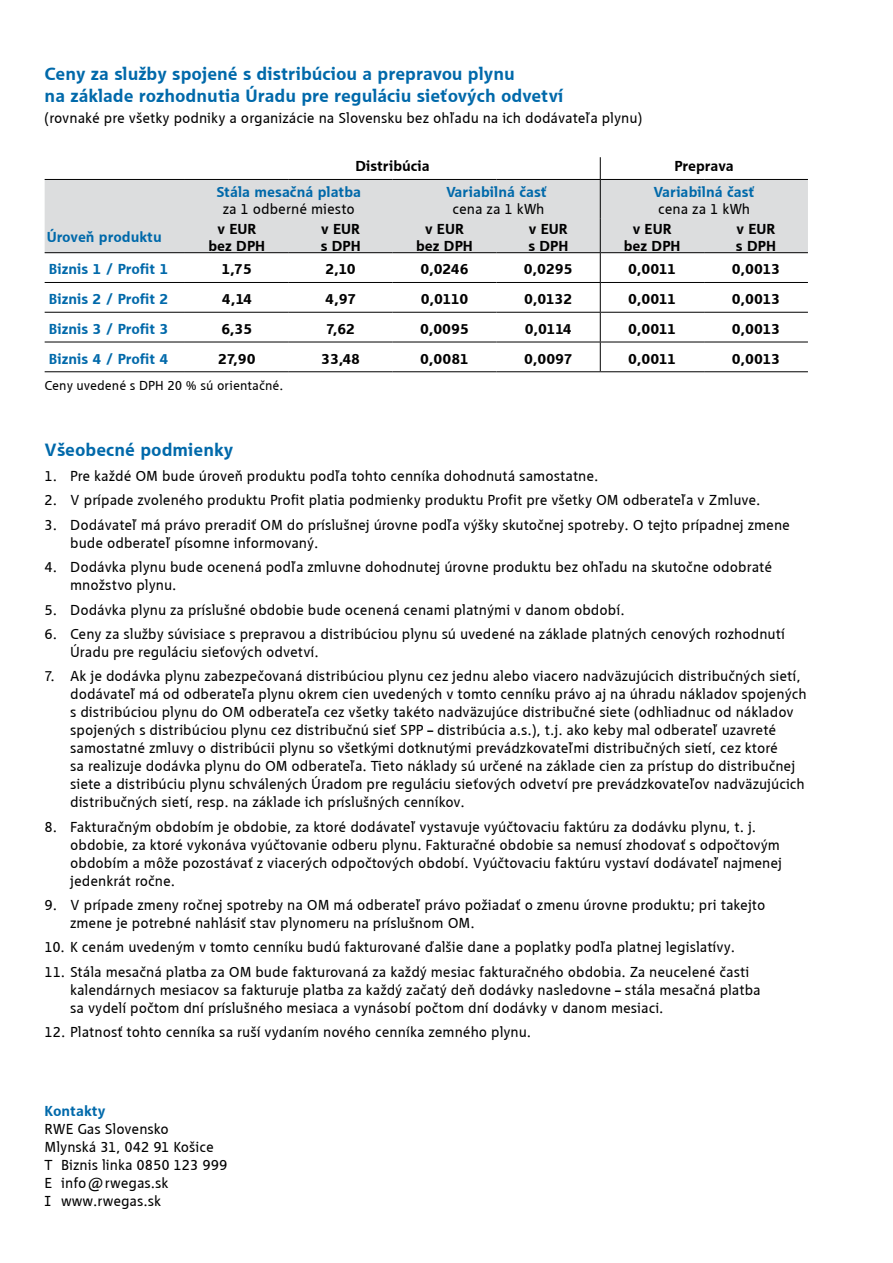
<style>
.page{position:relative;width:893px;height:1263px;background:#fff}
.page>*{position:absolute;margin:0;border:0;box-sizing:border-box;transform-origin:0 0}
.t1{font:700 18.45px/22.2px "RWE Corporate CE";color:#0069aa}
.t2{font:15px/18px "RWE Corporate CE";color:#000}
.t3{font:700 15px/16.5px "RWE Corporate CE";color:#000;text-align:center}
.t4{font:700 15px "RWE Corporate CE";color:#0069aa}
.t5{font:13.5px "RWE Corporate CE";color:#000}
</style>
<div class="page">
<div style="left:45px;top:180px;width:763px;height:72px;background:#dcddde"></div>
<hr style="left:45px;top:179px;width:140px;height:1px;background:#000">
<hr style="left:185px;top:179px;width:104px;height:1px;background:#000">
<hr style="left:289px;top:179px;width:104px;height:1px;background:#000">
<hr style="left:393px;top:179px;width:103px;height:1px;background:#000">
<hr style="left:496px;top:179px;width:104px;height:1px;background:#000">
<svg style="left:600px;top:157px;width:1px;height:22px"></svg>
<hr style="left:600px;top:179px;width:104px;height:1px;background:#000">
<hr style="left:600px;top:180px;width:1px;height:38px;background:#000">
<hr style="left:704px;top:179px;width:104px;height:1px;background:#000">
<hr style="left:600px;top:218px;width:1px;height:34px;background:#000">
<hr style="left:600px;top:252px;width:104px;height:1px;background:#000">
<hr style="left:704px;top:252px;width:104px;height:1px;background:#000">
<hr style="left:600px;top:282px;width:104px;height:1px;background:#000">
<hr style="left:704px;top:282px;width:104px;height:1px;background:#000">
<hr style="left:600px;top:312px;width:104px;height:1px;background:#000">
<hr style="left:704px;top:312px;width:104px;height:1px;background:#000">
<hr style="left:600px;top:342px;width:104px;height:1px;background:#000">
<svg style="left:600px;top:253px;width:1px;height:118px"></svg>
<hr style="left:704px;top:342px;width:104px;height:1px;background:#000">
<hr style="left:45px;top:252px;width:140px;height:1px;background:#000">
<hr style="left:185px;top:252px;width:104px;height:1px;background:#000">
<hr style="left:289px;top:252px;width:104px;height:1px;background:#000">
<hr style="left:393px;top:252px;width:103px;height:1px;background:#000">
<hr style="left:496px;top:252px;width:104px;height:1px;background:#000">
<hr style="left:45px;top:282px;width:140px;height:1px;background:#000">
<hr style="left:185px;top:282px;width:104px;height:1px;background:#000">
<hr style="left:289px;top:282px;width:104px;height:1px;background:#000">
<hr style="left:393px;top:282px;width:103px;height:1px;background:#000">
<hr style="left:496px;top:282px;width:104px;height:1px;background:#000">
<hr style="left:45px;top:312px;width:140px;height:1px;background:#000">
<hr style="left:185px;top:312px;width:104px;height:1px;background:#000">
<hr style="left:289px;top:312px;width:104px;height:1px;background:#000">
<hr style="left:393px;top:312px;width:103px;height:1px;background:#000">
<hr style="left:496px;top:312px;width:104px;height:1px;background:#000">
<hr style="left:45px;top:342px;width:140px;height:1px;background:#000">
<hr style="left:185px;top:342px;width:104px;height:1px;background:#000">
<hr style="left:289px;top:342px;width:104px;height:1px;background:#000">
<hr style="left:393px;top:342px;width:103px;height:1px;background:#000">
<hr style="left:496px;top:342px;width:104px;height:1px;background:#000">
<hr style="left:45px;top:371px;width:140px;height:1px;background:#000">
<hr style="left:185px;top:371px;width:104px;height:1px;background:#000">
<hr style="left:289px;top:371px;width:104px;height:1px;background:#000">
<hr style="left:393px;top:371px;width:103px;height:1px;background:#000">
<hr style="left:496px;top:371px;width:104px;height:1px;background:#000">
<hr style="left:600px;top:371px;width:104px;height:1px;background:#000">
<hr style="left:704px;top:371px;width:104px;height:1px;background:#000">
<p class="t1" style="left:45px;top:62px;width:520px">Ceny za služby spojené s distribúciou a prepravou plynu<br>na základe rozhodnutia Úradu pre reguláciu sieťových odvetví</p>
<p class="t2" style="left:45px;top:109px;width:599px">(rovnaké pre všetky podniky a organizácie na Slovensku bez ohľadu na ich dodávateľa plynu)</p>
<p class="t3" style="left:355px;top:158px;width:76px">Distribúcia</p>
<p class="t3" style="left:674px;top:158px;width:61px">Preprava</p>
<p class="t4" style="left:216px;top:184px;width:146px">Stála mesačná platba</p>
<p class="t2" style="left:223px;top:200px;width:134px">za 1 odberné miesto</p>
<p class="t4" style="left:446px;top:184px;width:102px">Variabilná časť</p>
<p class="t2" style="left:452px;top:200px;width:93px">cena za 1 kWh</p>
<p class="t4" style="left:654px;top:184px;width:102px">Variabilná časť</p>
<p class="t2" style="left:658px;top:200px;width:93px">cena za 1 kWh</p>
<p class="t4" style="left:47px;top:229px;width:116px">Úroveň produktu</p>
<p class="t3" style="left:208px;top:221px;width:58px">v EUR bez DPH</p>
<p class="t3" style="left:321px;top:221px;width:42px;text-align:left">v EUR s DPH</p>
<p class="t3" style="left:416px;top:221px;width:58px">v EUR bez DPH</p>
<p class="t3" style="left:528px;top:221px;width:42px;text-align:left">v EUR s DPH</p>
<p class="t3" style="left:624px;top:221px;width:58px">v EUR bez DPH</p>
<p class="t3" style="left:736px;top:221px;width:42px;text-align:left">v EUR s DPH</p>
<p class="t4" style="left:49px;top:261px;width:121px">Biznis 1 / Profit 1</p>
<p class="t3" style="left:222px;top:261px;width:32px">1,75</p>
<p class="t3" style="left:325px;top:261px;width:32px">2,10</p>
<p class="t3" style="left:420px;top:261px;width:50px">0,0246</p>
<p class="t3" style="left:524px;top:261px;width:50px">0,0295</p>
<p class="t3" style="left:628px;top:261px;width:49px">0,0011</p>
<p class="t3" style="left:732px;top:261px;width:50px">0,0013</p>
<p class="t4" style="left:49px;top:290px;width:121px">Biznis 2 / Profit 2</p>
<p class="t3" style="left:222px;top:291px;width:32px">4,14</p>
<p class="t3" style="left:325px;top:291px;width:33px">4,97</p>
<p class="t3" style="left:421px;top:291px;width:49px">0,0110</p>
<p class="t3" style="left:524px;top:291px;width:50px">0,0132</p>
<p class="t3" style="left:628px;top:291px;width:49px">0,0011</p>
<p class="t3" style="left:732px;top:291px;width:50px">0,0013</p>
<p class="t4" style="left:49px;top:320px;width:121px">Biznis 3 / Profit 3</p>
<p class="t3" style="left:221px;top:321px;width:33px">6,35</p>
<p class="t3" style="left:326px;top:321px;width:30px">7,62</p>
<p class="t3" style="left:420px;top:321px;width:50px">0,0095</p>
<p class="t3" style="left:525px;top:321px;width:48px">0,0114</p>
<p class="t3" style="left:628px;top:321px;width:49px">0,0011</p>
<p class="t3" style="left:732px;top:321px;width:50px">0,0013</p>
<p class="t4" style="left:49px;top:350px;width:121px">Biznis 4 / Profit 4</p>
<p class="t3" style="left:218px;top:350px;width:39px">27,90</p>
<p class="t3" style="left:321px;top:350px;width:40px">33,48</p>
<p class="t3" style="left:420px;top:350px;width:50px">0,0081</p>
<p class="t3" style="left:524px;top:350px;width:50px">0,0097</p>
<p class="t3" style="left:628px;top:350px;width:49px">0,0011</p>
<p class="t3" style="left:732px;top:350px;width:50px">0,0013</p>
<p class="t5" style="left:45px;top:378px;width:240px">Ceny uvedené s DPH 20 % sú orientačné.</p>
<p class="t1" style="left:45px;top:438px;width:190px">Všeobecné podmienky</p>
<p class="t2" style="left:45px;top:467px;width:555px">1. Pre každé OM bude úroveň produktu podľa tohto cenníka dohodnutá samostatne.</p>
<p class="t2" style="left:45px;top:491px;width:717px">2. V prípade zvoleného produktu Profit platia podmienky produktu Profit pre všetky OM odberateľa v Zmluve.</p>
<p class="t2" style="left:70px;top:516px;width:721px;text-indent:-26px">3. Dodávateľ má právo preradiť OM do príslušnej úrovne podľa výšky skutočnej spotreby. O tejto prípadnej zmene bude odberateľ písomne informovaný.</p>
<p class="t2" style="left:70px;top:558px;width:704px;text-indent:-26px">4. Dodávka plynu bude ocenená podľa zmluvne dohodnutej úrovne produktu bez ohľadu na skutočne odobraté množstvo plynu.</p>
<p class="t2" style="left:45px;top:600px;width:582px">5. Dodávka plynu za príslušné obdobie bude ocenená cenami platnými v danom období.</p>
<p class="t2" style="left:70px;top:625px;width:716px;text-indent:-26px">6. Ceny za služby súvisiace s prepravou a distribúciou plynu sú uvedené na základe platných cenových rozhodnutí<br>Úradu pre reguláciu sieťových odvetví.</p>
<p class="t2" style="left:70px;top:667px;width:738px;text-indent:-26px">7. Ak je dodávka plynu zabezpečovaná distribúciou plynu cez jednu alebo viacero nadväzujúcich distribučných sietí, dodávateľ má od odberateľa plynu okrem cien uvedených v tomto cenníku právo aj na úhradu nákladov spojených s distribúciou plynu do OM odberateľa cez všetky takéto nadväzujúce distribučné siete (odhliadnuc od nákladov spojených s distribúciou plynu cez distribučnú sieť SPP – distribúcia a.s.), t.j. ako keby mal odberateľ uzavreté samostatné zmluvy o distribúcii plynu so všetkými dotknutými prevádzkovateľmi distribučných sietí, cez ktoré<br>sa realizuje dodávka plynu do OM odberateľa. Tieto náklady sú určené na základe cien za prístup do distribučnej siete a distribúciu plynu schválených Úradom pre reguláciu sieťových odvetví pre prevádzkovateľov nadväzujúcich distribučných sietí, resp. na základe ich príslušných cenníkov.</p>
<p class="t2" style="left:70px;top:817px;width:713px;text-indent:-26px">8. Fakturačným obdobím je obdobie, za ktoré dodávateľ vystavuje vyúčtovaciu faktúru za dodávku plynu, t. j. obdobie, za ktoré vykonáva vyúčtovanie odberu plynu. Fakturačné obdobie sa nemusí zhodovať s odpočtovým obdobím a môže pozostávať z viacerých odpočtových období. Vyúčtovaciu faktúru vystaví dodávateľ najmenej jedenkrát ročne.</p>
<p class="t2" style="left:70px;top:896px;width:697px;text-indent:-26px">9. V prípade zmeny ročnej spotreby na OM má odberateľ právo požiadať o zmenu úrovne produktu; pri takejto zmene je potrebné nahlásiť stav plynomeru na príslušnom OM.</p>
<p class="t2" style="left:45px;top:938px;width:692px">10. K cenám uvedeným v tomto cenníku budú fakturované ďalšie dane a poplatky podľa platnej legislatívy.</p>
<p class="t2" style="left:70px;top:963px;width:692px;text-indent:-26px">11. Stála mesačná platba za OM bude fakturovaná za každý mesiac fakturačného obdobia. Za neucelené časti kalendárnych mesiacov sa fakturuje platba za každý začatý deň dodávky nasledovne – stála mesačná platba sa vydelí počtom dní príslušného mesiaca a vynásobí počtom dní dodávky v danom mesiaci.</p>
<p class="t2" style="left:45px;top:1023px;width:488px">12. Platnosť tohto cenníka sa ruší vydaním nového cenníka zemného plynu.</p>
<p class="t4" style="left:45px;top:1102px;width:62px">Kontakty</p>
<p class="t2" style="left:45px;top:1119px;width:184px">RWE Gas Slovensko<br>Mlynská 31, 042 91 Košice<br>T Biznis linka 0850 123 999<br>E info@rwegas.sk<br>I www.rwegas.sk</p>
</div>
